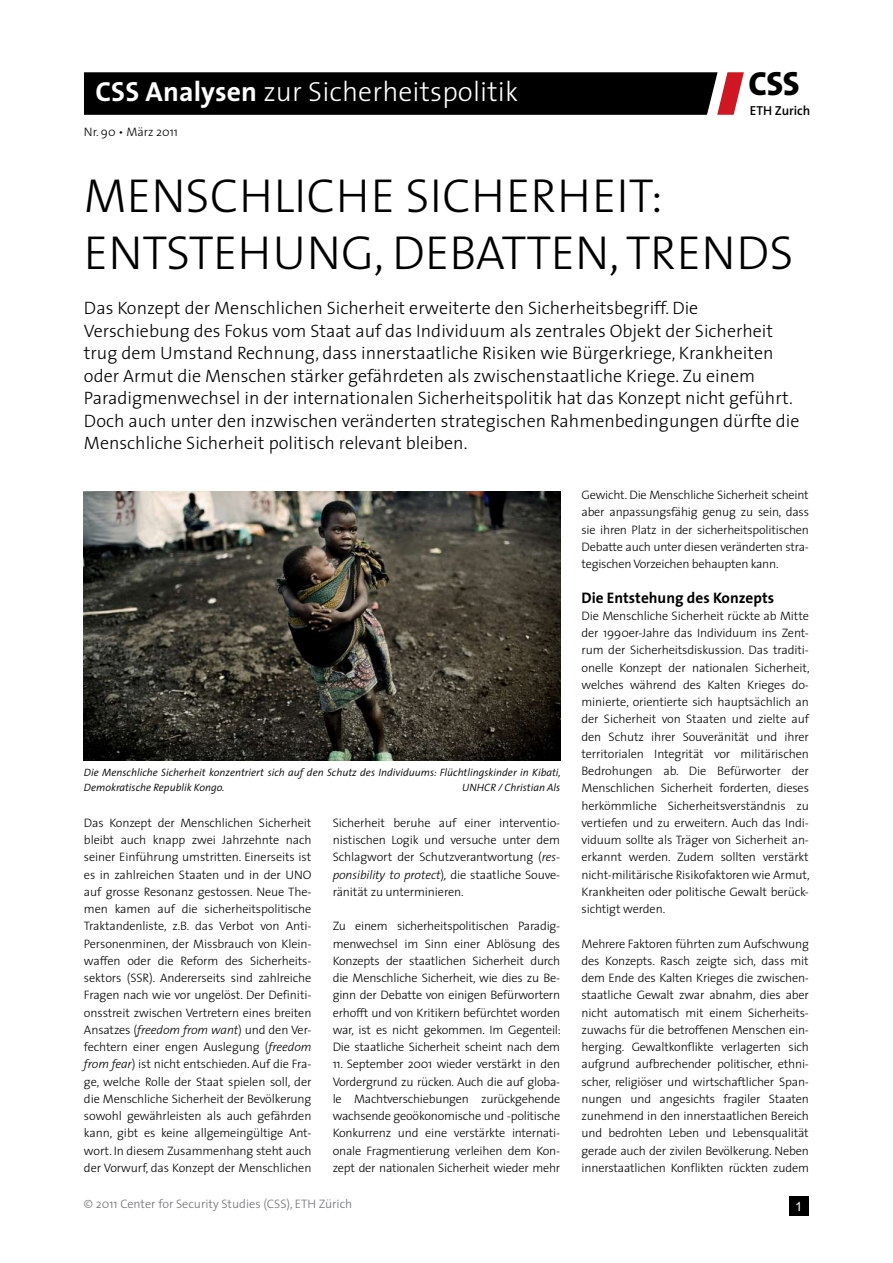
<style>
.page{position:relative;width:893px;height:1263px;background:#fff}
.page>*{position:absolute;margin:0;border:0;box-sizing:border-box;transform-origin:0 0}
._1_Haupttitel{font:300 48px/57px "The Sans";color:#000}
.t1{font:800 33.75px "The Sans";color:#000}
.t2{font:300 27.75px "The Sans";letter-spacing:.005em;color:#fff}
._2_lead{font:300 18px/22.5px "The Sans";color:#000}
._5_Untertitel{font:700 15.3px "The Sans";color:#000}
.t3{font:600 13.05px "The Sans";color:#000}
.t4{font:12.75px "Arial";color:#fff}
._4_Text{font:300 12.3px/17.2px "The Sans";letter-spacing:-.015em;color:#000;text-align:justify}
.t5{font:300 12.3px "The Sans";color:#6d6e71}
._3_Bildlegende{font:italic 300 10.65px/15px "The Sans";color:#000}
.s1{font-weight:700}
.s2{font-style:italic}
</style>
<div class="page">
<img style="left:84px;top:491px;width:476px;height:269px">
<div style="left:789px;top:1196px;width:20px;height:20px;background:#000"></div>
<svg style="left:84px;top:72px;width:660px;height:43px;background:#0d0909"></svg>
<p class="t2" style="left:95px;top:69px;width:424px"><span class="s1">CSS Analysen</span> zur Sicherheitspolitik</p>
<p class="_4_Text" style="left:84px;top:123px;width:96px">Nr. 90 • März 2011</p>
<p class="t1" style="left:748px;top:55px;width:53px">CSS</p>
<p class="t3" style="left:750px;top:99px;width:62px">ETH Zurich</p>
<p class="_1_Haupttitel" style="left:84px;top:166px;width:711px">MENSCHLICHE SICHERHEIT:<br>ENTSTEHUNG, DEBATTEN, TRENDS</p>
<p class="_2_lead" style="left:84px;top:296px;width:717px">Das Konzept der Menschlichen Sicherheit erweiterte den Sicherheitsbegriff. Die Verschiebung des Fokus vom Staat auf das Individuum als zentrales Objekt der Sicherheit trug dem Umstand Rechnung, dass innerstaatliche Risiken wie Bürgerkriege, Krankheiten oder Armut die Menschen stärker gefährdeten als zwischenstaatliche Kriege. Zu einem Paradigmenwechsel in der internationalen Sicherheitspolitik hat das Konzept nicht geführt.<br>Doch auch unter den inzwischen veränderten strategischen Rahmenbedingungen dürfte die Menschliche Sicherheit politisch relevant bleiben.</p>
<p class="_3_Bildlegende" style="left:84px;top:765px;width:478px">Die Menschliche Sicherheit konzentriert sich auf den Schutz des Individuums: Flüchtlingskinder in Kibati,<br>Demokratische Republik Kongo.</p>
<p class="_3_Bildlegende" style="left:462px;top:780px;width:100px">UNHCR / Christian Als</p>
<p class="_4_Text" style="left:84px;top:814px;width:229px">Das Konzept der Menschlichen Sicherheit bleibt auch knapp zwei Jahrzehnte nach seiner Einführung umstritten. Einerseits ist es in zahlreichen Staaten und in der UNO auf grosse Resonanz gestossen. Neue The&shy;men kamen auf die sicherheitspolitische Traktandenliste, z.B. das Verbot von Anti-Personenminen, der Missbrauch von Klein&shy;waffen oder die Reform des Sicherheits&shy;sektors (SSR). Andererseits sind zahlreiche Fragen nach wie vor ungelöst. Der Definiti&shy;onsstreit zwischen Vertretern eines breiten Ansatzes (<span class="s2">freedom from want</span>) und den Ver&shy;fechtern einer engen Auslegung (<span class="s2">freedom from fear</span>) ist nicht entschieden. Auf die Fra&shy;ge, welche Rolle der Staat spielen soll, der die Menschliche Sicherheit der Bevölkerung sowohl gewährleisten als auch gefährden kann, gibt es keine allgemeingültige Ant&shy;wort. In diesem Zusammenhang steht auch der Vorwurf, das Konzept der Menschlichen</p>
<p class="_4_Text" style="left:333px;top:814px;width:229px">Sicherheit beruhe auf einer interventio&shy;nistischen Logik und versuche unter dem Schlagwort der Schutzverantwortung (<span class="s2">res&shy;ponsibility to protect</span>)<span class="s2">,</span> die staatliche Souve&shy;ränität zu unterminieren.</p>
<p class="_4_Text" style="left:333px;top:917px;width:230px">Zu einem sicherheitspolitischen Paradig&shy;menwechsel im Sinn einer Ablösung des Konzepts der staatlichen Sicherheit durch die Menschliche Sicherheit, wie dies zu Be&shy;ginn der Debatte von einigen Befürwortern erhofft und von Kritikern befürchtet worden war, ist es nicht gekommen. Im Gegenteil:<br>Die staatliche Sicherheit scheint nach dem</p>
<p class="_4_Text" style="left:333px;top:1055px;width:229px">11. September 2001 wieder verstärkt in den Vordergrund zu rücken. Auch die auf globa&shy;le Machtverschiebungen zurückgehende wachsende geoökonomische und -politische Konkurrenz und eine verstärkte internati&shy;onale Fragmentierung verleihen dem Kon&shy;zept der nationalen Sicherheit wieder mehr</p>
<p class="_4_Text" style="left:581px;top:486px;width:229px">Gewicht. Die Menschliche Sicherheit scheint aber anpassungsfähig genug zu sein, dass sie ihren Platz in der sicherheitspolitischen Debatte auch unter diesen veränderten stra&shy;tegischen Vorzeichen behaupten kann.</p>
<p class="_5_Untertitel" style="left:581px;top:585px;width:194px">Die Entstehung des Konzepts</p>
<p class="_4_Text" style="left:581px;top:607px;width:230px">Die Menschliche Sicherheit rückte ab Mitte der 1990er-Jahre das Individuum ins Zent&shy;rum der Sicherheitsdiskussion. Das traditi&shy;onelle Konzept der nationalen Sicherheit, welches während des Kalten Krieges do&shy;minierte, orientierte sich hauptsächlich an der Sicherheit von Staaten und zielte auf den Schutz ihrer Souveränität und ihrer territorialen Integrität vor militärischen Bedrohungen ab. Die Befürworter der Menschlichen Sicherheit forderten, dieses herkömmliche Sicherheitsverständnis zu vertiefen und zu erweitern. Auch das Indi&shy;viduum sollte als Träger von Sicherheit an&shy;erkannt werden. Zudem sollten verstärkt nicht-militärische Risikofaktoren wie Armut, Krankheiten oder politische Gewalt berück&shy;sichtigt werden.</p>
<p class="_4_Text" style="left:581px;top:934px;width:229px">Mehrere Faktoren führten zum Aufschwung des Konzepts. Rasch zeigte sich, dass mit dem Ende des Kalten Krieges die zwischen&shy;staatliche Gewalt zwar abnahm, dies aber nicht automatisch mit einem Sicherheits&shy;zuwachs für die betroffenen Menschen ein&shy;herging. Gewaltkonflikte verlagerten sich aufgrund aufbrechender politischer, ethni&shy;scher, religiöser und wirtschaftlicher Span&shy;nungen und angesichts fragiler Staaten zunehmend in den innerstaatlichen Bereich und bedrohten Leben und Lebensqualität gerade auch der zivilen Bevölkerung. Neben innerstaatlichen Konflikten rückten zudem</p>
<p class="t5" style="left:84px;top:1194px;width:270px">© 2011 Center for Security Studies (CSS), ETH Zürich</p>
<p class="t4" style="left:795px;top:1198px;width:9px">1</p>
</div>
